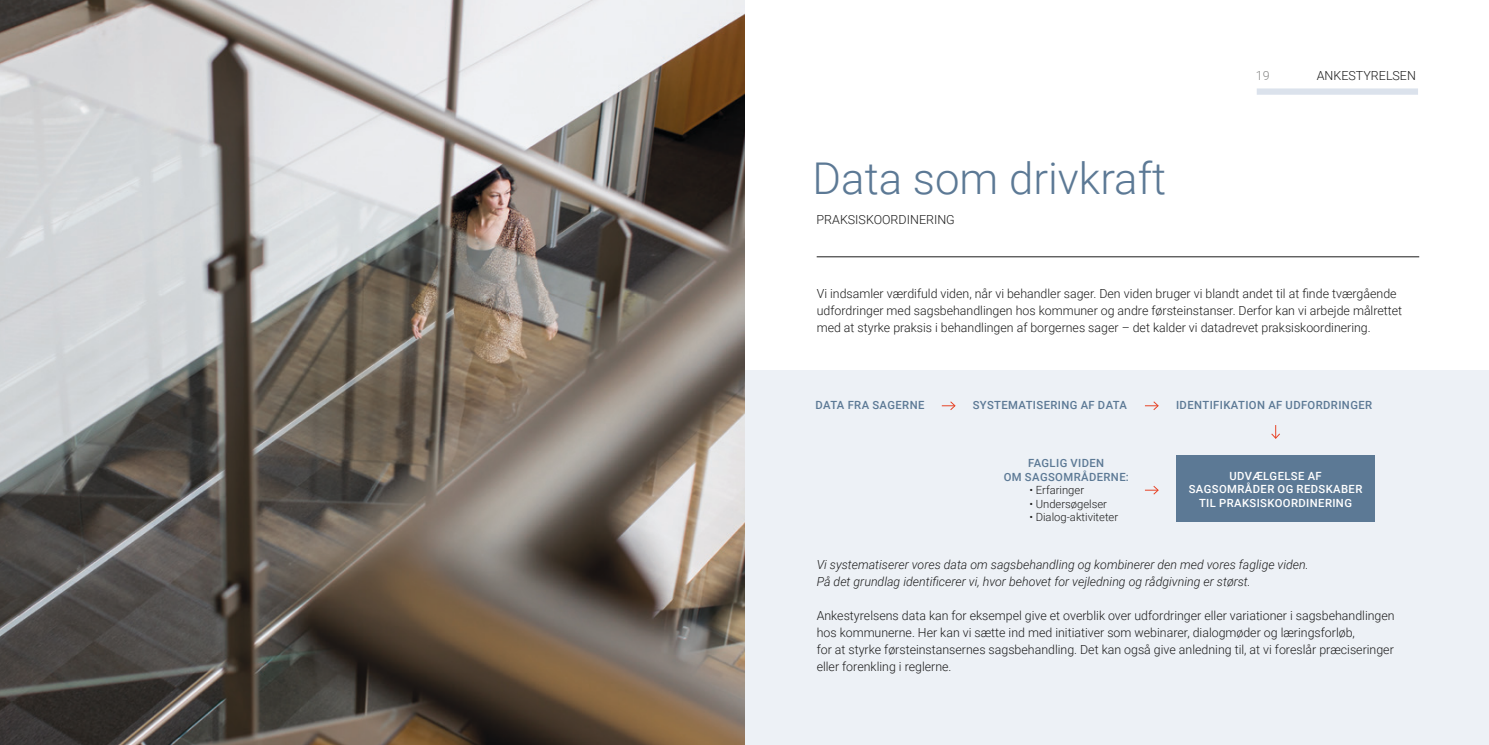
<style>
.page{position:relative;width:1489px;height:745px;background:#fff}
.page>*{position:absolute;margin:0;border:0;box-sizing:border-box;transform-origin:0 0}
.t1{font:300 43.75px "Roboto";color:#5c7995}
.t2{font:300 12.5px/16.9px "Roboto";color:#1c1c1c}
.t3{font:italic 300 12.5px/16.9px "Roboto";color:#1c1c1c}
.t4{font:300 12.5px "Roboto";color:#888887}
.t5{font:500 11.25px/13.5px "Roboto";letter-spacing:.035em;color:#5c7995;text-align:center}
.t6{font:500 11.25px/13.5px "Roboto";letter-spacing:.035em;color:#fff;text-align:center}
.t7{font:300 11.25px "Roboto";color:#1c1c1c}
</style>
<div class="page">
<div style="left:744px;top:370px;width:744px;height:374px;background:#edf1f6"></div>
<div style="left:1176px;top:455px;width:198px;height:66px;background:#5c7995"></div>
<hr style="left:816px;top:256px;width:602px;height:1px;background:#1c1c1c">
<svg style="left:941px;top:401px;width:14px;height:9px"></svg>
<svg style="left:1145px;top:401px;width:13px;height:9px"></svg>
<svg style="left:1271px;top:425px;width:9px;height:14px"></svg>
<svg style="left:1145px;top:486px;width:13px;height:9px"></svg>
<div style="left:1256px;top:88px;width:161px;height:7px;background:#dbe2ec"></div>
<img style="left:0;top:0;width:744px;height:744px">
<h1 class="t1" style="left:812px;top:147px;width:355px">Data som drivkraft</h1>
<p class="t2" style="left:816px;top:210px;width:140px">PRAKSISKOORDINERING</p>
<p class="t4" style="left:1255px;top:67px;width:15px">19</p>
<p class="t2" style="left:1316px;top:66px;width:101px">ANKESTYRELSEN</p>
<p class="t2" style="left:816px;top:284px;width:587px">Vi indsamler værdifuld viden, når vi behandler sager. Den viden bruger vi blandt andet til at finde tværgående udfordringer med sagsbehandlingen hos kommuner og andre førsteinstanser. Derfor kan vi arbejde målrettet med at styrke praksis i behandlingen af borgernes sager – det kalder vi datadrevet praksiskoordinering.</p>
<p class="t5" style="left:815px;top:397px;width:110px">DATA FRA SAGERNE</p>
<p class="t5" style="left:972px;top:397px;width:156px">SYSTEMATISERING AF DATA</p>
<p class="t5" style="left:1003px;top:456px;width:127px">FAGLIG VIDEN<br>OM SAGSOMRÅDERNE:</p>
<p class="t7" style="left:1029px;top:482px;width:56px">• Erfaringer</p>
<p class="t7" style="left:1029px;top:495px;width:79px">• Undersøgelser</p>
<p class="t7" style="left:1029px;top:509px;width:90px">• Dialog-aktiviteter</p>
<p class="t5" style="left:1175px;top:397px;width:198px">IDENTIFIKATION AF UDFORDRINGER</p>
<p class="t6" style="left:1188px;top:468px;width:175px">UDVÆLGELSE AF<br>SAGSOMRÅDER OG REDSKABER<br>TIL PRAKSISKOORDINERING</p>
<p class="t3" style="left:816px;top:555px;width:493px">Vi systematiserer vores data om sagsbehandling og kombinerer den med vores faglige viden.<br>På det grundlag identificerer vi, hvor behovet for vejledning og rådgivning er størst.</p>
<p class="t2" style="left:816px;top:606px;width:579px">Ankestyrelsens data kan for eksempel give et overblik over udfordringer eller variationer i sagsbehandlingen hos kommunerne. Her kan vi sætte ind med initiativer som webinarer, dialogmøder og læringsforløb,<br>for at styrke førsteinstansernes sagsbehandling. Det kan også give anledning til, at vi foreslår præciseringer eller forenkling i reglerne.</p>
</div>
